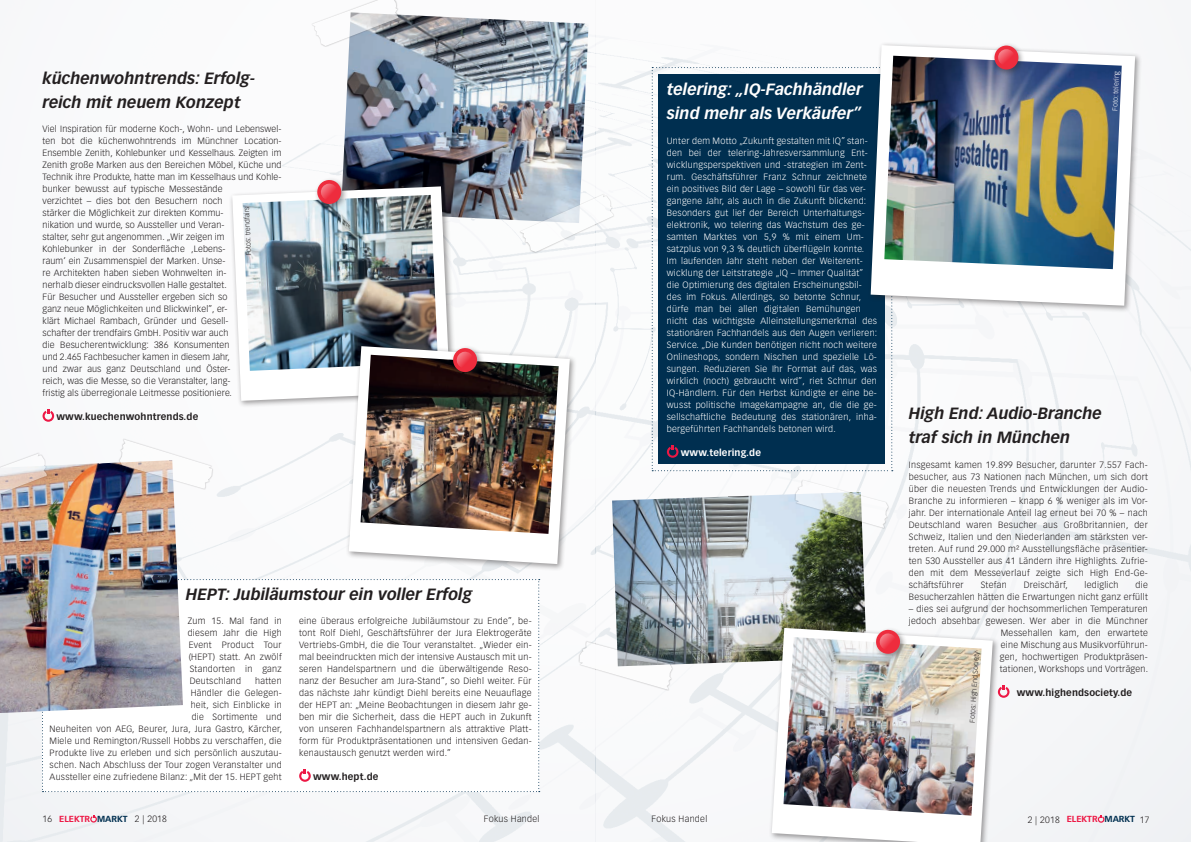
<style>
.page{position:relative;width:1191px;height:842px;background:#fff}
.page>*{position:absolute;margin:0;border:0;box-sizing:border-box;transform-origin:0 0}
.t1{font:italic 700 16px/24px "Vectora LT";color:#231f20}
.t2{font:italic 700 16px/24px "Vectora LT";color:#fff}
.t3{font:700 9.5px "Vectora LT";letter-spacing:.015em;color:#231f20}
.t4{font:700 9.5px "Vectora LT";letter-spacing:.015em;color:#fff}
.t5{font:300 9px/12px "Vectora LT";letter-spacing:.015em;color:#231f20;text-align:justify}
.t6{font:300 9px/12px "Vectora LT";letter-spacing:.03em;color:#fff}
.t7{font:300 7px "Vectora LT";color:#231f20}
.t8{font:300 7px "Vectora LT";color:#fff}
.s1{font-weight:700;font-size:8.6px;color:#ed1845}
.s2{font-weight:700;font-size:8.6px;color:#002f50}
</style>
<div class="page">
<img style="left:0;top:27px;width:1191px;height:815px">
<svg style="left:90px;top:815px;width:7px;height:7px"></svg>
<svg style="left:43px;top:409px;width:11px;height:13px"></svg>
<img style="left:341px;top:14px;width:247px;height:209px">
<div style="left:229px;top:183px;width:228px;height:225px;background:#231f20;opacity:.45"></div>
<svg style="left:232px;top:186px;width:218px;height:215px"></svg>
<img style="left:242px;top:195px;width:196px;height:176px">
<div style="left:314px;top:177px;width:35px;height:34px;background:#231f20;opacity:.45"></div>
<svg style="left:316px;top:179px;width:26px;height:26px"></svg>
<div style="left:345px;top:343px;width:232px;height:228px;background:#231f20;opacity:.45"></div>
<svg style="left:349px;top:346px;width:221px;height:218px"></svg>
<img style="left:360px;top:355px;width:198px;height:179px">
<div style="left:450px;top:345px;width:34px;height:34px;background:#231f20;opacity:.45"></div>
<svg style="left:452px;top:347px;width:26px;height:26px"></svg>
<div style="left:519px;top:193px;width:76px;height:60px;background:#231f20;opacity:.45"></div>
<div style="left:311px;top:0;width:88px;height:47px;background:#231f20;opacity:.45"></div>
<svg style="left:312px;top:0;width:86px;height:46px"></svg>
<svg style="left:42px;top:579px;width:498px;height:213px"></svg>
<img style="left:0;top:460px;width:183px;height:253px">
<div style="left:0;top:452px;width:48px;height:56px;background:#231f20;opacity:.45"></div>
<svg style="left:0;top:453px;width:47px;height:53px"></svg>
<div style="left:118px;top:438px;width:95px;height:52px;background:#231f20;opacity:.45"></div>
<svg style="left:120px;top:439px;width:92px;height:50px"></svg>
<div style="left:578px;top:641px;width:17px;height:50px;background:#231f20;opacity:.45"></div>
<svg style="left:1097px;top:815px;width:7px;height:8px"></svg>
<svg style="left:651px;top:67px;width:241px;height:404px;background:#133e5d"></svg>
<div style="left:867px;top:42px;width:275px;height:271px;background:#231f20;opacity:.45"></div>
<svg style="left:870px;top:45px;width:265px;height:261px"></svg>
<img style="left:884px;top:56px;width:237px;height:213px">
<div style="left:991px;top:42px;width:34px;height:35px;background:#231f20;opacity:.45"></div>
<svg style="left:994px;top:45px;width:24px;height:25px"></svg>
<svg style="left:998px;top:49px;width:17px;height:17px"></svg>
<div style="left:595px;top:193px;width:19px;height:60px;background:#231f20;opacity:.45"></div>
<svg style="left:520px;top:194px;width:93px;height:58px"></svg>
<svg style="left:1000px;top:685px;width:9px;height:13px"></svg>
<img style="left:612px;top:492px;width:254px;height:174px">
<div style="left:768px;top:625px;width:232px;height:217px;background:#231f20;opacity:.45"></div>
<svg style="left:771px;top:628px;width:221px;height:214px"></svg>
<img style="left:783px;top:637px;width:198px;height:179px">
<div style="left:873px;top:627px;width:34px;height:34px;background:#231f20;opacity:.45"></div>
<svg style="left:875px;top:629px;width:25px;height:25px"></svg>
<div style="left:595px;top:641px;width:78px;height:50px;background:#231f20;opacity:.45"></div>
<svg style="left:579px;top:642px;width:93px;height:48px"></svg>
<div style="left:794px;top:479px;width:95px;height:50px;background:#231f20;opacity:.45"></div>
<svg style="left:795px;top:480px;width:93px;height:48px"></svg>
<h1 class="t1" style="left:43px;top:66px;width:214px">küchenwohntrends: Erfolg&shy;reich mit neuem Konzept</h1>
<p class="t5" style="left:43px;top:123px;width:241px;text-align:left">Viel Inspiration für moderne Koch-, Wohn- und Lebenswel&shy;ten bot die küchenwohntrends im Münchner Location-Ensemble Zenith, Kohlebunker und Kesselhaus. Zeigten im Zenith große Marken aus den Bereichen Möbel, Küche und Technik ihre Produkte, hatte man im Kesselhaus und Kohle&shy;bunker bewusst auf typische Messestände<br>verzichtet – dies bot den Besuchern noch<br>stärker die Möglichkeit zur direkten Kommu-<br>nikation und wurde, so Aussteller und Veran-<br>stalter, sehr gut angenommen. „Wir zeigen im<br>Kohlebunker in der Sonderfläche ‚Lebens-<br>raum‘ ein Zusammenspiel der Marken. Unse-<br>re Architekten haben sieben Wohnwelten in-<br>nerhalb dieser eindrucksvollen Halle gestaltet.<br>Für Besucher und Aussteller ergeben sich so<br>ganz neue Möglichkeiten und Blickwinkel”, er-<br>klärt Michael Rambach, Gründer und Gesell-<br>schafter der trendfairs GmbH. Positiv war auch<br>die Besucherentwicklung: 386 Konsumenten<br>und 2.465 Fachbesucher kamen in diesem Jahr,<br>und zwar aus ganz Deutschland und Öster-<br>reich, was die Messe, so die Veranstalter, lang-<br>fristig als überregionale Leitmesse positioniere.</p>
<p class="t3" style="left:57px;top:411px;width:143px">www.kuechenwohntrends.de</p>
<p class="t7" style="left:244px;top:256px;width:51px;rotate:-92deg">Fotos: trendfairs</p>
<h1 class="t1" style="left:186px;top:583px;width:288px">HEPT: Jubiläumstour ein voller Erfolg</h1>
<p class="t5" style="left:188px;top:615px;width:96px">Zum 15. Mal fand in diesem Jahr die High Event Product Tour (HEPT) statt. An zwölf Standorten in ganz Deutschland</p>
<p class="t5" style="left:50px;top:675px;width:234px;text-align:right">hatten<br>Händler die Gelegen-<br>heit, sich Einblicke in<br>die Sortimente und<br>Neuheiten von AEG, Beurer, Jura, Jura Gastro, Kärcher, Miele und Remington/Russell Hobbs zu verschaffen, die Produkte live zu erleben und sich persönlich auszutau&shy;schen. Nach Abschluss der Tour zogen Veranstalter und Aussteller eine zufriedene Bilanz: „Mit der 15. HEPT geht</p>
<p class="t5" style="left:299px;top:615px;width:234px">eine überaus erfolgreiche Jubiläumstour zu Ende”, be&shy;tont Rolf Diehl, Geschäftsführer der Jura Elektrogeräte Vertriebs-GmbH, die die Tour veranstaltet. „Wieder ein&shy;mal beeindruckten mich der intensive Austausch mit un&shy;seren Handelspartnern und die überwältigende Reso&shy;nanz der Besucher am Jura-Stand”, so Diehl weiter. Für das nächste Jahr kündigt Diehl bereits eine Neuauflage der HEPT an: „Meine Beobachtungen in diesem Jahr ge&shy;ben mir die Sicherheit, dass die HEPT auch in Zukunft von unseren Fachhandelspartnern als attraktive Platt&shy;form für Produktpräsentationen und intensiven Gedan&shy;kenaustausch genutzt werden wird.”</p>
<p class="t3" style="left:313px;top:771px;width:67px">www.hept.de</p>
<p class="t5" style="left:43px;top:813px;width:126px">16 <span class="s1">ELEKTR</span> <span class="s2">MARKT</span> 2 | 2018</p>
<p class="t5" style="left:484px;top:813px;width:57px">Fokus Handel</p>
<h1 class="t2" style="left:667px;top:77px;width:197px">telering: „IQ-Fachhändler sind mehr als Verkäufer”</h1>
<p class="t6" style="left:667px;top:135px;width:212px">Unter dem Motto „Zukunft gestalten mit IQ” stan&shy;den bei der telering-Jahresversammlung Ent&shy;wicklungsperspektiven und -strategien im Zent&shy;rum. Geschäftsführer Franz Schnur zeichnete ein positives Bild der Lage – sowohl für das ver&shy;gangene Jahr, als auch in die Zukunft blickend:<br>Besonders gut lief der Bereich Unterhaltungs&shy;elektronik, wo telering das Wachstum des ge&shy;samten Marktes von 5,9 % mit einem Um&shy;satzplus von 9,3 % deutlich überflügeln konnte.<br>Im laufenden Jahr steht neben der Weiterent&shy;wicklung der Leitstrategie „IQ – Immer Qualität” die Optimierung des digitalen Erscheinungsbil&shy;des im Fokus. Allerdings, so betonte Schnur, dürfe man bei allen digitalen Bemühungen nicht das wichtigste Alleinstellungsmerkmal des stationären Fachhandels aus den Augen verlieren:<br>Service. „Die Kunden benötigen nicht noch weitere Onlineshops, sondern Nischen und spezielle Lö&shy;sungen. Reduzieren Sie Ihr Format auf das, was wirklich (noch) gebraucht wird”, riet Schnur den IQ-Händlern. Für den Herbst kündigte er eine be&shy;wusst politische Imagekampagne an, die die ge&shy;sellschaftliche Bedeutung des stationären, inha&shy;bergeführten Fachhandels betonen wird.</p>
<p class="t4" style="left:681px;top:447px;width:82px">www.telering.de</p>
<p class="t8" style="left:1111px;top:110px;width:41px;rotate:-88deg">Foto: telering</p>
<h1 class="t1" style="left:909px;top:402px;width:195px">High End: Audio-Branche traf sich in München</h1>
<p class="t5" style="left:909px;top:459px;width:241px">Insgesamt kamen 19.899 Besucher, darunter 7.557 Fach&shy;besucher, aus 73 Nationen nach München, um sich dort über die neuesten Trends und Entwicklungen der Audio-Branche zu informieren – knapp 6 % weniger als im Vor&shy;jahr. Der internationale Anteil lag erneut bei 70 % – nach Deutschland waren Besucher aus Großbritannien, der Schweiz, Italien und den Niederlanden am stärksten ver&shy;treten. Auf rund 29.000 m² Ausstellungsfläche präsentier&shy;ten 530 Aussteller aus 41 Ländern ihre Highlights. Zufrie&shy;den mit dem Messeverlauf zeigte sich High End-Ge&shy;schäftsführer</p>
<p class="t5" style="left:980px;top:579px;width:28px">Stefan</p>
<p class="t5" style="left:1023px;top:579px;width:46px">Dreischärf,</p>
<p class="t5" style="left:1084px;top:579px;width:36px">lediglich</p>
<p class="t5" style="left:909px;top:579px;width:241px;text-align:right">die<br>Besucherzahlen hätten die Erwartungen nicht ganz erfüllt</p>
<p class="t5" style="left:909px;top:603px;width:241px;text-align:right">– dies sei aufgrund der hochsommerlichen Temperaturen jedoch absehbar gewesen. Wer aber in die Münchner Messehallen kam, den erwartete<br>eine Mischung aus Musikvorführun-<br>gen, hochwertigen Produktpräsen-<br>tationen, Workshops und Vorträgen.</p>
<p class="t3" style="left:1017px;top:687px;width:117px">www.highendsociety.de</p>
<p class="t7" style="left:968px;top:722px;width:72px;rotate:-87deg">Fotos: High End Society</p>
<p class="t5" style="left:651px;top:813px;width:57px">Fokus Handel</p>
<p class="t5" style="left:1027px;top:813px;width:123px">2 | 2018 <span class="s1">ELEKTR</span> <span class="s2">MARKT</span> 17</p>
</div>
